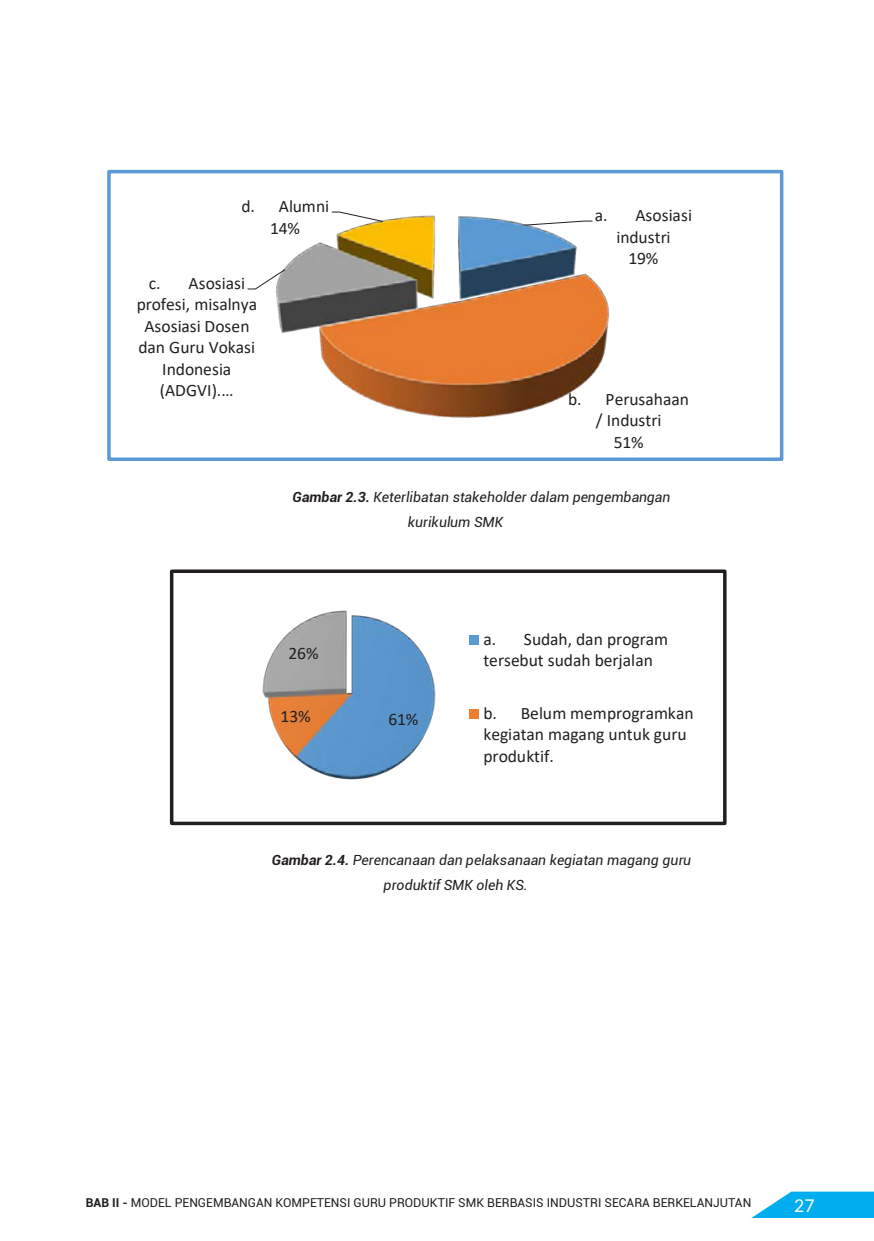
<style>
.page{position:relative;width:874px;height:1241px;background:#fff}
.page>*{position:absolute;margin:0;border:0;box-sizing:border-box;transform-origin:0 0}
.t1{font:17.5px/21.3px "Calibri";color:#231f20;text-align:center}
.t2{font:17.5px "Lato";color:#fff}
.t3{font:italic 14px/25.2px "Roboto";color:#231f20}
.t4{font:12.25px "Roboto";color:#231f20}
.s1{font-weight:700}
</style>
<div class="page">
<svg style="left:753px;top:1191px;width:120px;height:26px"></svg>
<img style="left:276px;top:215px;width:333px;height:203px">
<svg style="left:523px;top:220px;width:70px;height:6px"></svg>
<svg style="left:247px;top:268px;width:39px;height:22px"></svg>
<svg style="left:331px;top:211px;width:53px;height:11px"></svg>
<div style="left:107px;top:170px;width:676px;height:291px;border:4px solid #5b9bd5"></div>
<img style="left:262px;top:610px;width:217px;height:170px">
<div style="left:469px;top:634px;width:10px;height:10px;background:#5b9bd5"></div>
<div style="left:469px;top:709px;width:10px;height:9px;background:#ed7d31"></div>
<div style="left:170px;top:569px;width:556px;height:256px;border:4px solid #231f20"></div>
<p class="t1" style="left:241px;top:195px;width:89px">d. Alumni<br>14%</p>
<p class="t1" style="left:137px;top:272px;width:122px">c. Asosiasi profesi, misalnya<br>Asosiasi Dosen dan Guru Vokasi<br>Indonesia (ADGVI).…</p>
<p class="t1" style="left:594px;top:204px;width:99px">a. Asosiasi industri<br>19%</p>
<p class="t1" style="left:568px;top:388px;width:122px">b. Perusahaan / Industri<br>51%</p>
<p class="t3" style="left:407px;top:484px;width:264px;text-indent:-115px"><span class="s1">Gambar 2.3.</span> Keterlibatan stakeholder dalam pengembangan kurikulum SMK</p>
<p class="t1" style="left:288px;top:642px;width:32px">26%</p>
<p class="t1" style="left:280px;top:705px;width:32px">13%</p>
<p class="t1" style="left:388px;top:707px;width:32px">61%</p>
<p class="t1" style="left:483px;top:628px;width:186px;text-align:left">a. Sudah, dan program tersebut sudah berjalan</p>
<p class="t1" style="left:483px;top:702px;width:212px;text-align:left">b. Belum memprogramkan kegiatan magang untuk guru produktif.</p>
<p class="t3" style="left:383px;top:846px;width:309px;text-indent:-112px"><span class="s1">Gambar 2.4.</span> Perencanaan dan pelaksanaan kegiatan magang guru produktif SMK oleh KS.</p>
<p class="t4" style="left:86px;top:1193px;width:666px"><span class="s1">BAB II -</span> MODEL PENGEMBANGAN KOMPETENSI GURU PRODUKTIF SMK BERBASIS INDUSTRI SECARA BERKELANJUTAN</p>
<p class="t2" style="left:793px;top:1195px;width:22px">27</p>
</div>
